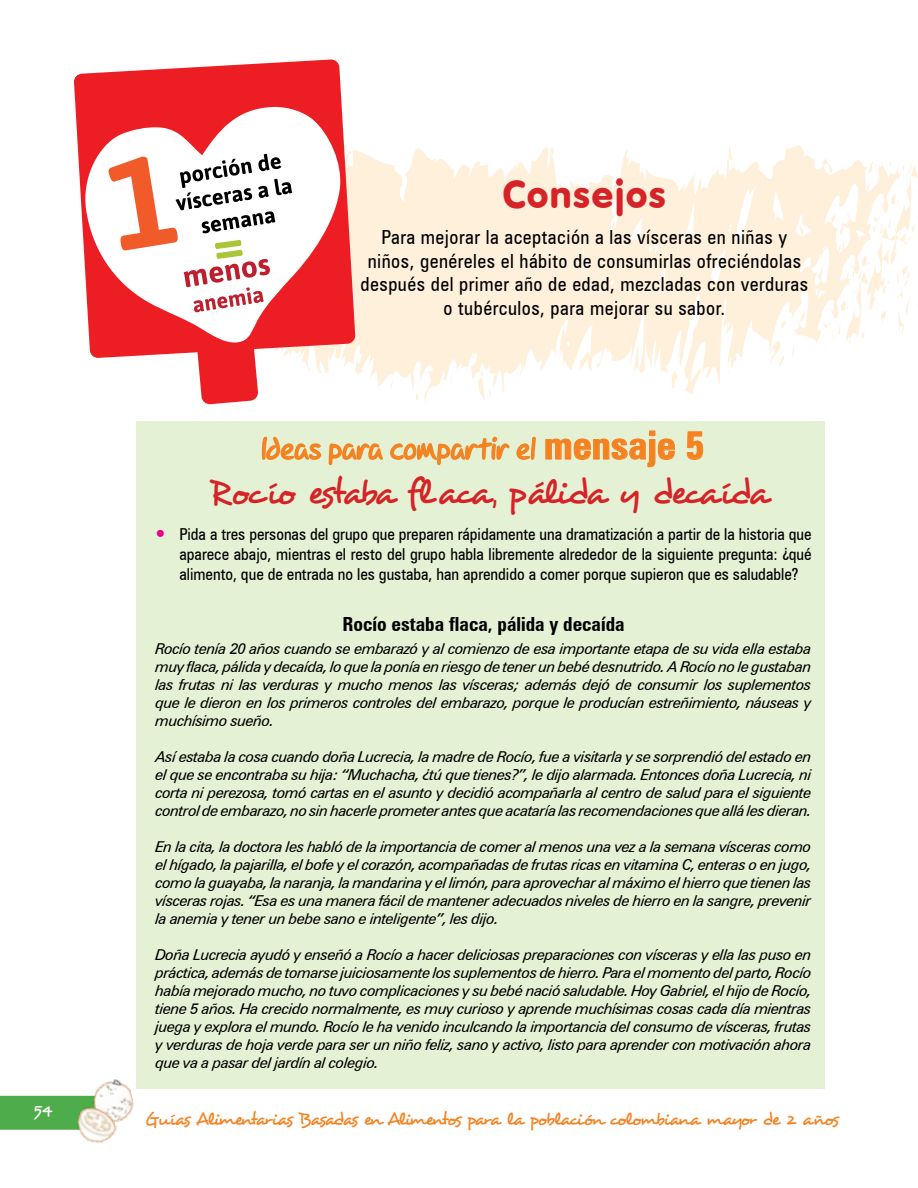
<style>
.page{position:relative;width:918px;height:1188px;background:#fff}
.page>*{position:absolute;margin:0;border:0;box-sizing:border-box;transform-origin:0 0}
.t1{font:40.5px "VAG Round";color:#d52327}
.t2{font:36px "Desyrel";letter-spacing:-.095em;color:#d52327}
.t3{font:27px "Dupree";color:#f58220}
.t4{font:condensed 19.5px/23.4px "Zurich BT";letter-spacing:.025em;color:#000;text-align:center}
.t5{font:700 condensed 19.5px "Zurich BT";color:#000}
.t6{font:18px "Desyrel";letter-spacing:-.095em;color:#f58220}
.t7{font:condensed 16.5px/19.8px "Zurich BT";color:#000;text-align:justify}
.t8{font:16.5px "Desyrel";color:#fff}
.t9{font:italic 15px/18px "Zurich BT";letter-spacing:-.04em;color:#000;text-align:justify}
.s1{font-family:"Zurich BT";font-weight:700;font-stretch:condensed;font-size:39px}
</style>
<div class="page">
<div style="left:0;top:1096px;width:98px;height:34px;background:#4fac4a"></div>
<img style="left:66px;top:1079px;width:68px;height:64px">
<div style="left:136px;top:421px;width:688px;height:668px;background:#e5f1d4"></div>
<svg style="left:355px;top:146px;width:458px;height:40px"></svg>
<div style="left:355px;top:186px;width:458px;height:45px;background:#fff0dc"></div>
<svg style="left:301px;top:231px;width:512px;height:171px;fill:#fff0dc"></svg>
<svg style="left:556px;top:353px;width:4px;height:11px"></svg>
<svg style="left:390px;top:375px;width:4px;height:12px"></svg>
<svg style="left:813px;top:159px;width:105px;height:185px"></svg>
<svg style="left:781px;top:320px;width:5px;height:10px"></svg>
<svg style="left:792px;top:344px;width:2px;height:14px"></svg>
<svg style="left:776px;top:355px;width:10px;height:11px"></svg>
<svg style="left:726px;top:310px;width:3px;height:24px"></svg>
<svg style="left:672px;top:366px;width:7px;height:27px"></svg>
<svg style="left:489px;top:389px;width:2px;height:9px"></svg>
<svg style="left:451px;top:370px;width:5px;height:15px"></svg>
<svg style="left:416px;top:383px;width:4px;height:18px"></svg>
<svg style="left:261px;top:436px;width:61px;height:24px"></svg>
<svg style="left:328px;top:436px;width:182px;height:30px"></svg>
<svg style="left:516px;top:436px;width:20px;height:24px"></svg>
<svg style="left:545px;top:430px;width:130px;height:38px"></svg>
<svg style="left:687px;top:431px;width:16px;height:29px"></svg>
<svg style="left:74px;top:59px;width:281px;height:299px;fill:#ed1d24"></svg>
<svg style="left:81px;top:106px;width:262px;height:241px;fill:#ed1d24"></svg>
<svg style="left:107px;top:129px;width:185px;height:276px"></svg>
<h1 class="t1" style="left:502px;top:172px;width:166px">Consejos</h1>
<h3 class="t4" style="left:361px;top:226px;width:449px">Para mejorar la aceptación a las vísceras en niñas y niños, genéreles el hábito de consumirlas ofreciéndolas después del primer año de edad, mezcladas con verduras o tubérculos, para mejorar su sabor.</h3>
<h3 class="t3" style="left:263px;top:432px;width:444px">Ideas para compartir el <span class="s1">mensaje 5</span></h3>
<h2 class="t2" style="left:210px;top:470px;width:561px">Rocío estaba flaca, pálida y decaída</h2>
<p class="t7" style="left:179px;top:524px;width:634px">Pida a tres personas del grupo que preparen rápidamente una dramatización a partir de la historia que aparece abajo, mientras el resto del grupo habla libremente alrededor de la siguiente pregunta: ¿qué alimento, que de entrada no les gustaba, han aprendido a comer porque supieron que es saludable?</p>
<h3 class="t5" style="left:343px;top:613px;width:284px">Rocío estaba flaca, pálida y decaída</h3>
<p class="t9" style="left:155px;top:639px;width:658px">Rocío tenía 20 años cuando se embarazó y al comienzo de esa importante etapa de su vida ella estaba muy flaca, pálida y decaída, lo que la ponía en riesgo de tener un bebé desnutrido. A Rocío no le gustaban las frutas ni las verduras y mucho menos las vísceras; además dejó de consumir los suplementos que le dieron en los primeros controles del embarazo, porque le producían estreñimiento, náuseas y muchísimo sueño.</p>
<p class="t9" style="left:155px;top:747px;width:658px">Así estaba la cosa cuando doña Lucrecia, la madre de Rocío, fue a visitarla y se sorprendió del estado en el que se encontraba su hija: “Muchacha, ¿tú que tienes?”, le dijo alarmada. Entonces doña Lucrecia, ni corta ni perezosa, tomó cartas en el asunto y decidió acompañarla al centro de salud para el siguiente control de embarazo, no sin hacerle prometer antes que acataría las recomendaciones que allá les dieran.</p>
<p class="t9" style="left:155px;top:837px;width:658px">En la cita, la doctora les habló de la importancia de comer al menos una vez a la semana vísceras como el hígado, la pajarilla, el bofe y el corazón, acompañadas de frutas ricas en vitamina C, enteras o en jugo, como la guayaba, la naranja, la mandarina y el limón, para aprovechar al máximo el hierro que tienen las vísceras rojas. “Esa es una manera fácil de mantener adecuados niveles de hierro en la sangre, prevenir la anemia y tener un bebe sano e inteligente”, les dijo.</p>
<p class="t9" style="left:155px;top:945px;width:658px">Doña Lucrecia ayudó y enseñó a Rocío a hacer deliciosas preparaciones con vísceras y ella las puso en práctica, además de tomarse juiciosamente los suplementos de hierro. Para el momento del parto, Rocío había mejorado mucho, no tuvo complicaciones y su bebé nació saludable. Hoy Gabriel, el hijo de Rocío, tiene 5 años. Ha crecido normalmente, es muy curioso y aprende muchísimas cosas cada día mientras juega y explora el mundo. Rocío le ha venido inculcando la importancia del consumo de vísceras, frutas y verduras de hoja verde para ser un niño feliz, sano y activo, listo para aprender con motivación ahora que va a pasar del jardín al colegio.</p>
<p class="t8" style="left:33px;top:1099px;width:20px">54</p>
<p class="t6" style="left:145px;top:1108px;width:695px">Guías Alimentarias Basadas en Alimentos para la población colombiana mayor de 2 años</p>
</div>
